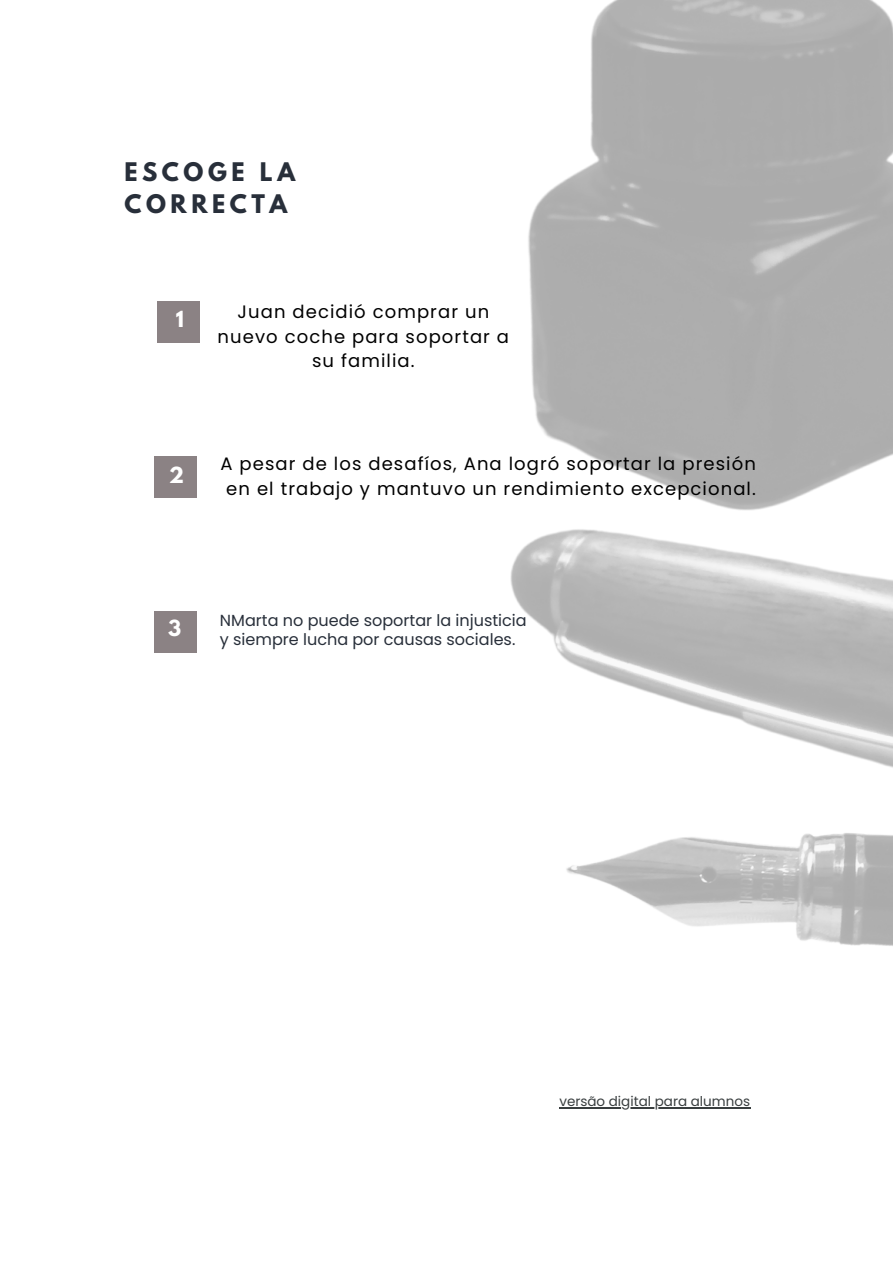
<style>
.page{position:relative;width:893px;height:1264px;background:#fff}
.page>*{position:absolute;margin:0;border:0;box-sizing:border-box;transform-origin:0 0}
.t1{font:700 22.65px/31.8px "League Spartan";letter-spacing:.2em;color:#282f3a}
.t2{font:700 19.65px "League Spartan";color:#fff}
.t3{font:18px/24.8px "Poppins";letter-spacing:.06em;color:#000;text-align:center}
.t4{font:16.05px/19.2px "Poppins";color:#282f3a}
.t5{font:13.5px "Poppins";color:#393e3f}
</style>
<div class="page">
<img style="left:510px;top:0;width:382px;height:1109px">
<div style="left:158px;top:301px;width:42px;height:41px;background:#8b8284"></div>
<div style="left:154px;top:612px;width:43px;height:40px;background:#8b8284"></div>
<div style="left:154px;top:456px;width:43px;height:41px;background:#8b8284"></div>
<hr style="left:567px;top:1107px;width:183px;height:1px;background:#393e3f">
<h1 class="t1" style="left:124px;top:159px;width:172px">ESCOGE LA<br>CORRECTA</h1>
<p class="t2" style="left:176px;top:309px;width:10px">1</p>
<p class="t2" style="left:169px;top:465px;width:16px">2</p>
<p class="t3" style="left:217px;top:299px;width:293px">Juan decidió comprar un nuevo coche para soportar a su familia.</p>
<p class="t3" style="left:220px;top:451px;width:537px">A pesar de los desafíos, Ana logró soportar la presión en el trabajo y mantuvo un rendimiento excepcional.</p>
<h2 class="t2" style="left:168px;top:618px;width:15px">3</h2>
<p class="t4" style="left:220px;top:611px;width:308px">NMarta no puede soportar la injusticia y siempre lucha por causas sociales.</p>
<p class="t5" style="left:559px;top:1092px;width:192px">versão digital para alumnos</p>
</div>
